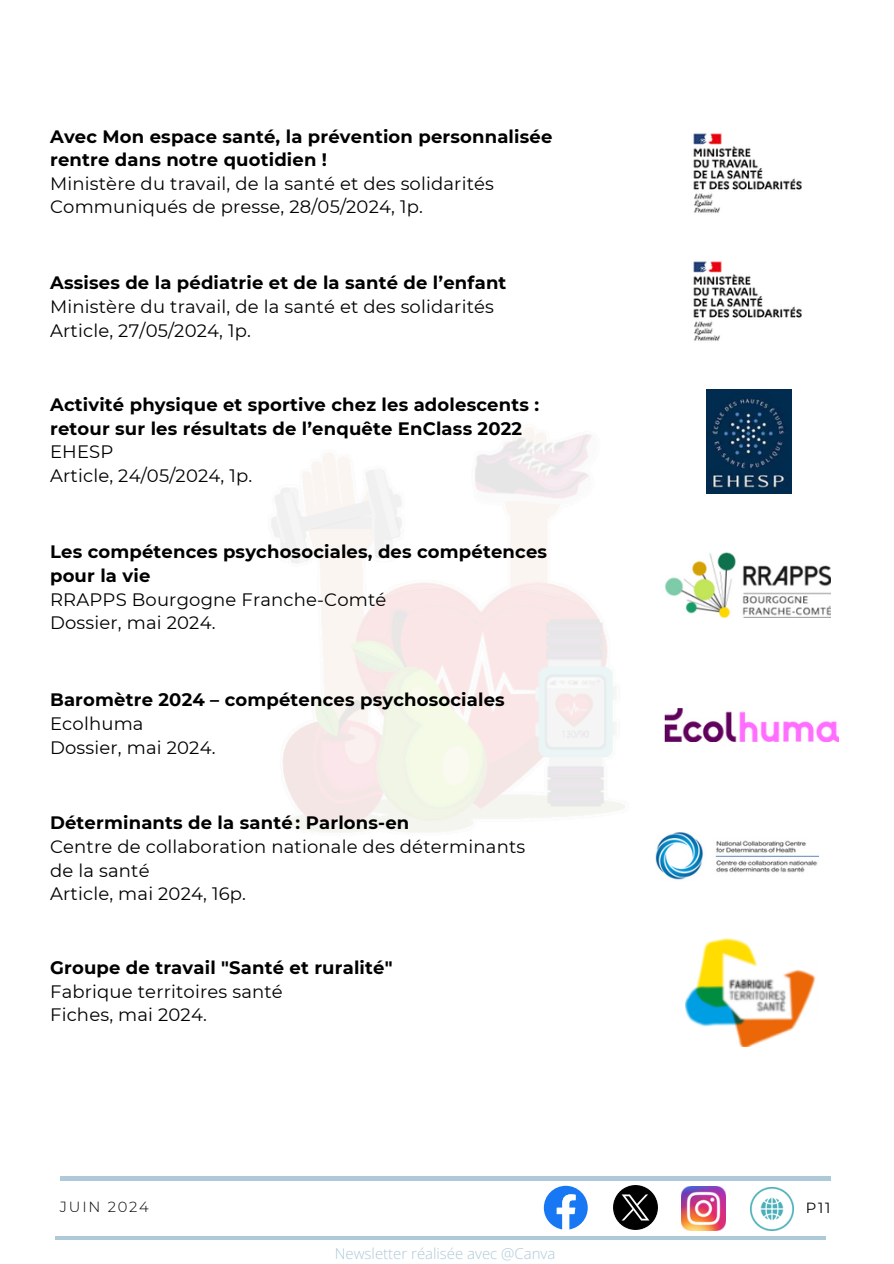
<style>
.page{position:relative;width:894px;height:1264px;background:#fff}
.page>*{position:absolute;margin:0;border:0;box-sizing:border-box;transform-origin:0 0}
.t1{font:18px/23.7px "Montserrat";letter-spacing:.01em;color:#000}
.t2{font:700 18px/23.7px "Montserrat";letter-spacing:.01em;color:#000}
.t3{font:300 15px "Open Sans";color:#aec9d8}
.t4{font:300 14.7px "Montserrat";letter-spacing:.12em;color:#000}
.t5{font:14.7px "Montserrat";color:#000}
.s1{font-weight:700}
.s2{font-weight:400}
</style>
<div class="page">
<img style="left:271px;top:389px;width:481px;height:444px">
<img style="left:750px;top:1187px;width:43px;height:43px">
<img style="left:681px;top:1186px;width:44px;height:44px">
<img style="left:613px;top:1185px;width:44px;height:44px">
<svg style="left:543px;top:1185px;width:44px;height:44px"></svg>
<hr style="left:60px;top:1176px;width:769px;height:4px;background:#aec9d8">
<hr style="left:56px;top:1236px;width:769px;height:3px;background:#aec9d8">
<img style="left:706px;top:390px;width:85px;height:103px">
<img style="left:693px;top:133px;width:109px;height:80px">
<img style="left:693px;top:261px;width:109px;height:80px">
<img style="left:655px;top:832px;width:163px;height:48px">
<img style="left:664px;top:708px;width:174px;height:33px">
<img style="left:664px;top:552px;width:166px;height:66px">
<img style="left:685px;top:938px;width:131px;height:108px">
<p class="t1" style="left:50px;top:124px;width:503px"><span class="s1">Avec Mon espace santé, la prévention personnalisée rentre dans notre quotidien !<br></span>Ministère du travail, de la santé et des solidarités Communiqués de presse, 28/05/2024, 1p.</p>
<p class="t1" style="left:50px;top:271px;width:457px"><span class="s1">Assises de la pédiatrie et de la santé de l’enfant<br></span>Ministère du travail, de la santé et des solidarités<br>Article, 27/05/2024, 1p.</p>
<p class="t2" style="left:50px;top:393px;width:490px">Activité physique et sportive chez les adolescents : retour sur les résultats de l’enquête EnClass 2022<br><span class="s2">EHESP<br>Article, 24/05/2024, 1p.</span></p>
<h2 class="t2" style="left:50px;top:540px;width:498px">Les compétences psychosociales, des compétences pour la vie<br><span class="s2">RRAPPS Bourgogne Franche-Comté<br>Dossier, mai 2024.</span></h2>
<p class="t2" style="left:50px;top:688px;width:456px">Baromètre 2024 – compétences psychosociales<br><span class="s2">Ecolhuma<br>Dossier, mai 2024.</span></p>
<p class="t1" style="left:50px;top:811px;width:476px"><span class="s1">Déterminants de la santé : Parlons-en<br></span>Centre de collaboration nationale des déterminants de la santé<br>Article, mai 2024, 16p.</p>
<p class="t1" style="left:50px;top:955px;width:344px"><span class="s1">Groupe de travail "Santé et ruralité"<br></span>Fabrique territoires santé<br>Fiches, mai 2024.</p>
<h1 class="t4" style="left:60px;top:1197px;width:90px">JUIN 2024</h1>
<p class="t5" style="left:805px;top:1198px;width:26px">P11</p>
<p class="t3" style="left:335px;top:1242px;width:222px">Newsletter réalisée avec @Canva</p>
</div>
